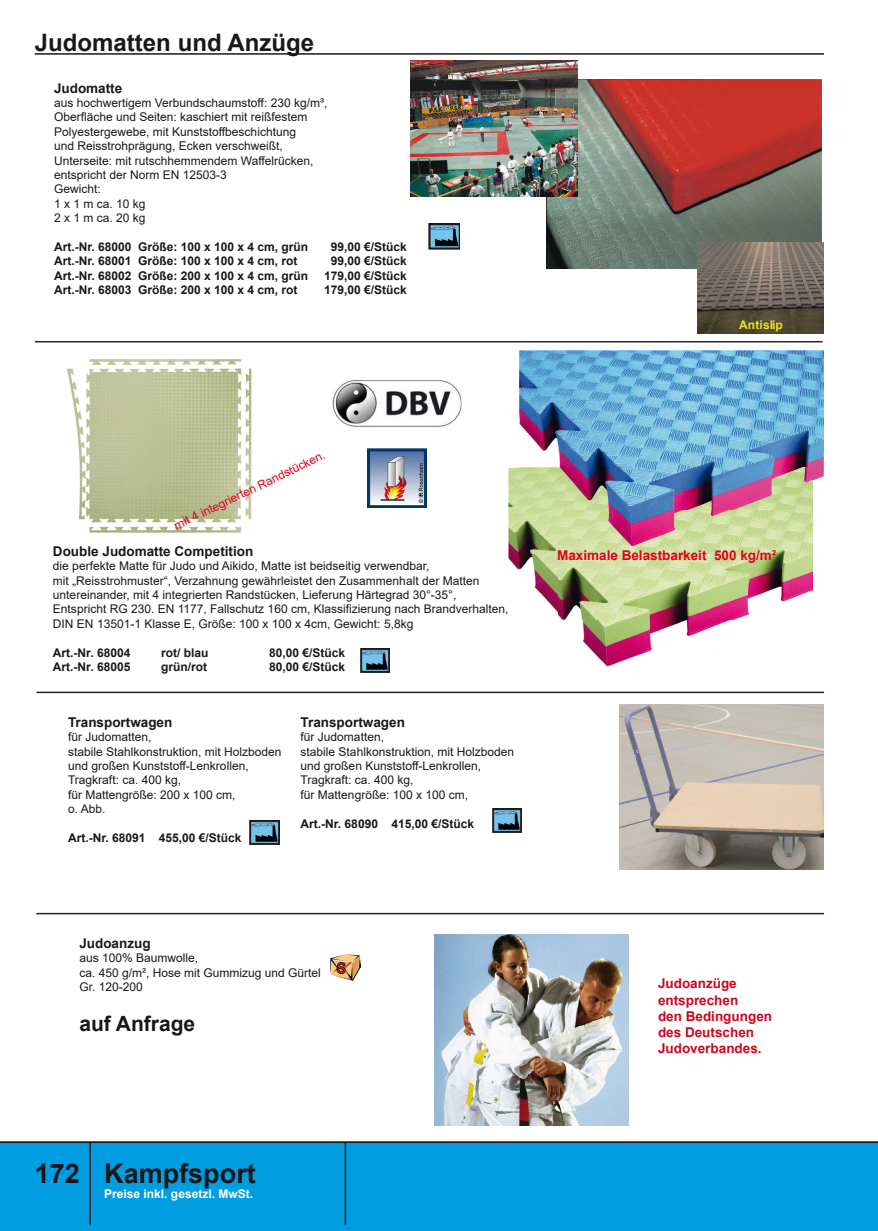
<style>
.page{position:relative;width:878px;height:1231px;background:#fff}
.page>*{position:absolute;margin:0;border:0;box-sizing:border-box;transform-origin:0 0}
.t1{font:700 27px "Arial";color:#1a171c}
.t2{font:700 24px "Arial";color:#1a171c}
.t3{font:700 21px "Arial";color:#1a171c}
.t4{font:700 13.5px "Arial";color:#1a171c}
.t5{font:700 13.5px "Arial";color:#cd071e}
.t6{font:700 13.5px "Arial";color:#e2001a}
.t7{font:12px "Arial";color:#1a171c}
.t8{font:700 12px "Arial";color:#1a171c}
.t9{font:12px "Arial";color:#e2001a}
.t10{font:700 12px "Arial";color:#fefefe}
.t11{font:700 12px "Arial";color:#efe41c}
</style>
<div class="page">
<div style="left:0;top:1142px;width:877px;height:88px;background:#009ee0"></div>
<hr style="left:35px;top:53px;width:788px;height:2px;background:#1a171c">
<hr style="left:89px;top:1142px;width:2px;height:82px;background:#1a171c">
<hr style="left:344px;top:1142px;width:2px;height:82px;background:#1a171c">
<hr style="left:0;top:1141px;width:877px;height:1px;background:#1a171c">
<img style="left:546px;top:80px;width:275px;height:189px">
<img style="left:410px;top:60px;width:167px;height:137px">
<img style="left:697px;top:242px;width:126px;height:92px">
<img style="left:428px;top:224px;width:31px;height:25px">
<img style="left:508px;top:468px;width:51px;height:148px">
<img style="left:559px;top:554px;width:253px;height:66px">
<img style="left:582px;top:620px;width:148px;height:47px">
<img style="left:519px;top:351px;width:304px;height:101px">
<img style="left:519px;top:452px;width:152px;height:16px">
<img style="left:671px;top:452px;width:152px;height:51px">
<img style="left:812px;top:503px;width:1px;height:51px">
<img style="left:519px;top:468px;width:293px;height:86px">
<img style="left:67px;top:359px;width:185px;height:174px">
<img style="left:332px;top:380px;width:129px;height:47px">
<img style="left:367px;top:448px;width:59px;height:59px">
<svg style="left:35px;top:341px;width:787px;height:1px"></svg>
<svg style="left:36px;top:691px;width:788px;height:2px;background:#6b6966"></svg>
<img style="left:619px;top:704px;width:204px;height:165px">
<img style="left:435px;top:934px;width:193px;height:191px">
<svg style="left:36px;top:912px;width:788px;height:2px;background:#848380"></svg>
<img style="left:330px;top:954px;width:30px;height:25px">
<img style="left:249px;top:820px;width:30px;height:24px">
<img style="left:492px;top:808px;width:30px;height:24px">
<img style="left:360px;top:648px;width:30px;height:24px">
<p class="t2" style="left:35px;top:25px;width:281px">Judomatten und Anzüge</p>
<p class="t4" style="left:54px;top:78px;width:70px">Judomatte</p>
<p class="t7" style="left:54px;top:94px;width:275px">aus hochwertigem Verbundschaumstoff: 230 kg/m³,</p>
<p class="t7" style="left:54px;top:109px;width:255px">Oberfläche und Seiten: kaschiert mit reißfestem</p>
<p class="t7" style="left:54px;top:123px;width:243px">Polyestergewebe, mit Kunststoffbeschichtung</p>
<p class="t7" style="left:54px;top:138px;width:230px">und Reisstrohprägung, Ecken verschweißt,</p>
<p class="t7" style="left:54px;top:152px;width:261px">Unterseite: mit rutschhemmendem Waffelrücken,</p>
<p class="t7" style="left:54px;top:166px;width:174px">entspricht der Norm EN 12503-3</p>
<p class="t7" style="left:54px;top:181px;width:48px">Gewicht:</p>
<p class="t7" style="left:54px;top:195px;width:93px">1 x 1 m ca. 10 kg</p>
<p class="t7" style="left:54px;top:210px;width:93px">2 x 1 m ca. 20 kg</p>
<p class="t8" style="left:54px;top:238px;width:256px">Art.-Nr. 68000 Größe: 100 x 100 x 4 cm, grün</p>
<p class="t8" style="left:331px;top:238px;width:78px">99,00 €/Stück</p>
<p class="t8" style="left:54px;top:253px;width:245px">Art.-Nr. 68001 Größe: 100 x 100 x 4 cm, rot</p>
<p class="t8" style="left:331px;top:253px;width:78px">99,00 €/Stück</p>
<p class="t8" style="left:54px;top:267px;width:256px">Art.-Nr. 68002 Größe: 200 x 100 x 4 cm, grün</p>
<p class="t8" style="left:324px;top:267px;width:84px">179,00 €/Stück</p>
<p class="t8" style="left:54px;top:281px;width:245px">Art.-Nr. 68003 Größe: 200 x 100 x 4 cm, rot</p>
<p class="t8" style="left:324px;top:281px;width:84px">179,00 €/Stück</p>
<p class="t11" style="left:739px;top:316px;width:45px">Antislip</p>
<p class="t9" style="left:171px;top:519px;width:168px;rotate:-26deg">mit 4 integrierten Randstücken.</p>
<p class="t4" style="left:53px;top:541px;width:202px">Double Judomatte Competition</p>
<p class="t7" style="left:53px;top:557px;width:378px">die perfekte Matte für Judo und Aikido, Matte ist beidseitig verwendbar,</p>
<p class="t7" style="left:53px;top:572px;width:428px">mit „Reisstrohmuster“, Verzahnung gewährleistet den Zusammenhalt der Matten</p>
<p class="t7" style="left:53px;top:586px;width:405px">untereinander, mit 4 integrierten Randstücken, Lieferung Härtegrad 30°-35°,</p>
<p class="t7" style="left:53px;top:601px;width:457px">Entspricht RG 230. EN 1177, Fallschutz 160 cm, Klassifizierung nach Brandverhalten,</p>
<p class="t7" style="left:53px;top:615px;width:362px">DIN EN 13501-1 Klasse E, Größe: 100 x 100 x 4cm, Gewicht: 5,8kg</p>
<p class="t8" style="left:53px;top:644px;width:79px">Art.-Nr. 68004</p>
<p class="t8" style="left:161px;top:644px;width:49px">rot/ blau</p>
<p class="t8" style="left:269px;top:644px;width:78px">80,00 €/Stück</p>
<p class="t8" style="left:53px;top:658px;width:79px">Art.-Nr. 68005</p>
<p class="t8" style="left:161px;top:658px;width:47px">grün/rot</p>
<p class="t8" style="left:269px;top:658px;width:78px">80,00 €/Stück</p>
<p class="t4" style="left:68px;top:712px;width:106px">Transportwagen</p>
<p class="t7" style="left:68px;top:728px;width:85px">für Judomatten,</p>
<p class="t7" style="left:68px;top:743px;width:215px">stabile Stahlkonstruktion, mit Holzboden</p>
<p class="t7" style="left:68px;top:757px;width:182px">und großen Kunststoff-Lenkrollen,</p>
<p class="t7" style="left:68px;top:771px;width:114px">Tragkraft: ca. 400 kg,</p>
<p class="t7" style="left:68px;top:786px;width:169px">für Mattengröße: 200 x 100 cm,</p>
<p class="t7" style="left:68px;top:800px;width:39px">o. Abb.</p>
<p class="t8" style="left:68px;top:829px;width:175px">Art.-Nr. 68091 455,00 €/Stück</p>
<p class="t4" style="left:300px;top:712px;width:106px">Transportwagen</p>
<p class="t7" style="left:300px;top:728px;width:85px">für Judomatten,</p>
<p class="t7" style="left:300px;top:743px;width:215px">stabile Stahlkonstruktion, mit Holzboden</p>
<p class="t7" style="left:300px;top:757px;width:182px">und großen Kunststoff-Lenkrollen,</p>
<p class="t7" style="left:300px;top:771px;width:114px">Tragkraft: ca. 400 kg,</p>
<p class="t7" style="left:300px;top:786px;width:169px">für Mattengröße: 100 x 100 cm,</p>
<p class="t8" style="left:300px;top:814px;width:175px">Art.-Nr. 68090 415,00 €/Stück</p>
<p class="t4" style="left:79px;top:933px;width:73px">Judoanzug</p>
<p class="t7" style="left:79px;top:949px;width:120px">aus 100% Baumwolle,</p>
<p class="t7" style="left:79px;top:964px;width:243px">ca. 450 g/m², Hose mit Gummizug und Gürtel</p>
<p class="t7" style="left:79px;top:978px;width:65px">Gr. 120-200</p>
<p class="t3" style="left:79px;top:1008px;width:117px">auf Anfrage</p>
<h1 class="t1" style="left:35px;top:1154px;width:222px">172 Kampfsport</h1>
<p class="t10" style="left:104px;top:1184px;width:150px">Preise inkl. gesetzl. MwSt.</p>
<p class="t6" style="left:557px;top:546px;width:221px">Maximale Belastbarkeit 500 kg/m²</p>
<p class="t5" style="left:658px;top:974px;width:80px">Judoanzüge</p>
<p class="t5" style="left:658px;top:990px;width:82px">entsprechen</p>
<p class="t5" style="left:658px;top:1006px;width:116px">den Bedingungen</p>
<p class="t5" style="left:658px;top:1022px;width:98px">des Deutschen</p>
<p class="t5" style="left:658px;top:1038px;width:105px">Judoverbandes.</p>
</div>
